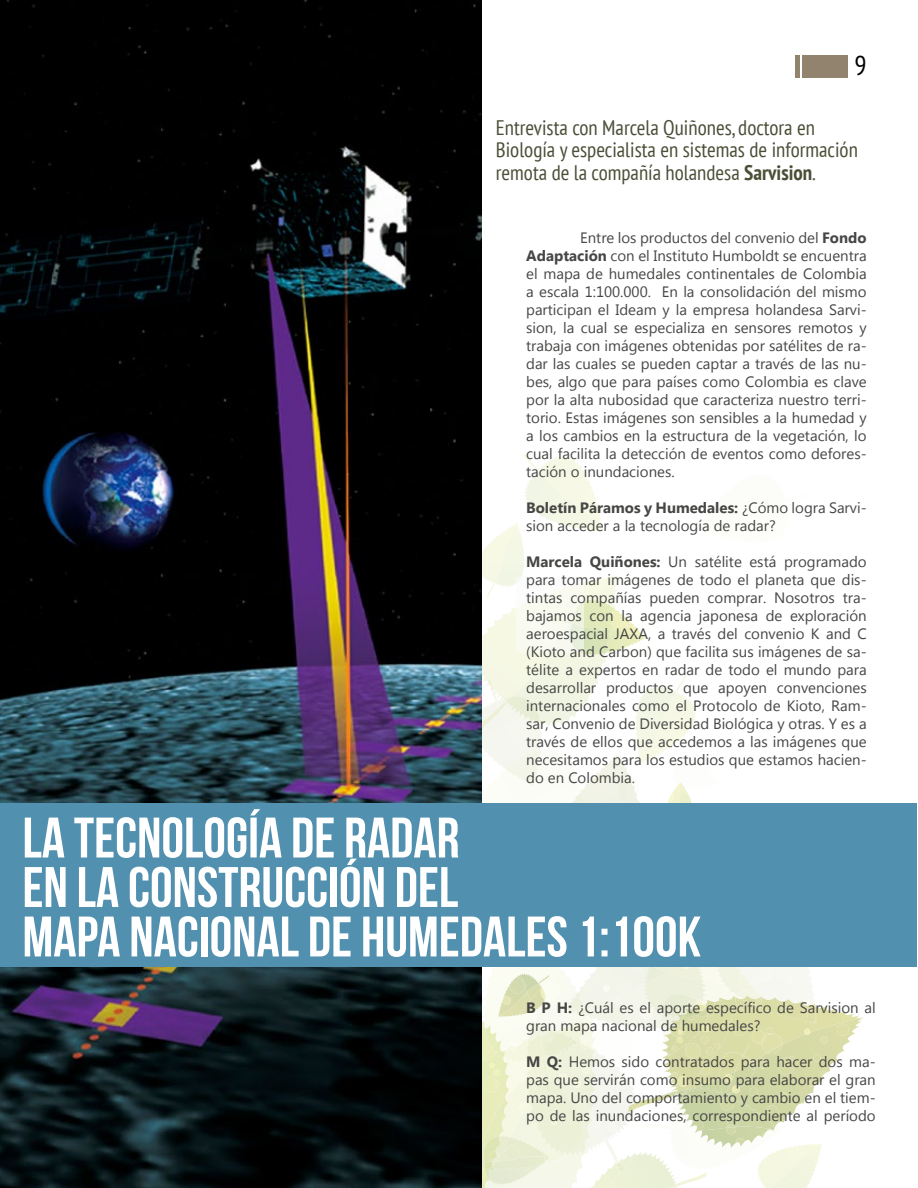
<style>
.page{position:relative;width:918px;height:1188px;background:#fff}
.page>*{position:absolute;margin:0;border:0;box-sizing:border-box;transform-origin:0 0}
.t1{font:57px/49.5px "Bebas Neue";color:#fff}
.t2{font:32.7px "Myriad Pro";color:#fbfbfb}
.t3{font:condensed 27px "PT Sans";color:#000}
.t4{font:condensed 21px/22.5px "PT Sans";color:#4a4f37}
.t5{font:15px/18px "Microsoft Tai Le";color:#464645;text-align:justify}
.s1{font-weight:700}
</style>
<div class="page">
<svg style="left:482px;top:454px;width:381px;height:734px"></svg>
<div style="left:802px;top:55px;width:46px;height:23px;background:#91836e"></div>
<div style="left:795px;top:55px;width:5px;height:23px;background:#91836e"></div>
<img style="left:0;top:0;width:482px;height:1188px">
<div style="left:1px;top:803px;width:916px;height:164px;background:#5190af"></div>
<h3 class="t3" style="left:855px;top:48px;width:14px">9</h3>
<h3 class="t4" style="left:496px;top:116px;width:364px">Entrevista con Marcela Quiñones, doctora en<br>Biología y especialista en sistemas de información remota de la compañía holandesa <span class="s1">Sarvision</span>.</h3>
<p class="t5" style="left:526px;top:229px;width:342px;text-indent:54px">Entre los productos del convenio del <span class="s1">Fondo Adaptación</span> con el Instituto Humboldt se encuentra el mapa de humedales continentales de Colombia a escala 1:100.000. En la consolidación del mismo participan el Ideam y la empresa holandesa Sarvi&shy;sion, la cual se especializa en sensores remotos y trabaja con imágenes obtenidas por satélites de ra&shy;dar las cuales se pueden captar a través de las nu&shy;bes, algo que para países como Colombia es clave por la alta nubosidad que caracteriza nuestro terri&shy;torio. Estas imágenes son sensibles a la humedad y a los cambios en la estructura de la vegetación, lo cual facilita la detección de eventos como defores&shy;tación o inundaciones.</p>
<p class="t5" style="left:526px;top:499px;width:342px"><span class="s1">Boletín Páramos y Humedales:</span> ¿Cómo logra Sarvi&shy;sion acceder a la tecnología de radar?</p>
<p class="t5" style="left:526px;top:553px;width:342px"><span class="s1">Marcela Quiñones:</span> Un satélite está programado para tomar imágenes de todo el planeta que dis&shy;tintas compañías pueden comprar. Nosotros tra&shy;bajamos con la agencia japonesa de exploración aeroespacial JAXA, a través del convenio K and C (Kioto and Carbon) que facilita sus imágenes de sa&shy;télite a expertos en radar de todo el mundo para desarrollar productos que apoyen convenciones internacionales como el Protocolo de Kioto, Ram&shy;sar, Convenio de Diversidad Biológica y otras. Y es a través de ellos que accedemos a las imágenes que necesitamos para los estudios que estamos hacien&shy;do en Colombia.</p>
<h1 class="t1" style="left:22px;top:812px;width:680px">LA TECNOLOGÍA DE RADAR<br>EN LA CONSTRUCCIÓN DEL<br>MAPA NACIONAL DE HUMEDALES 1:100K</h1>
<h2 class="t2" style="left:119px;top:810px;width:20px">p</h2>
<p class="t5" style="left:526px;top:1000px;width:351px"><span class="s1">B P H:</span> ¿Cuál es el aporte específico de Sarvision al gran mapa nacional de humedales?</p>
<p class="t5" style="left:526px;top:1054px;width:351px"><span class="s1">M Q:</span> Hemos sido contratados para hacer dos ma&shy;pas que servirán como insumo para elaborar el gran mapa. Uno del comportamiento y cambio en el tiem&shy;po de las inundaciones, correspondiente al período</p>
</div>
